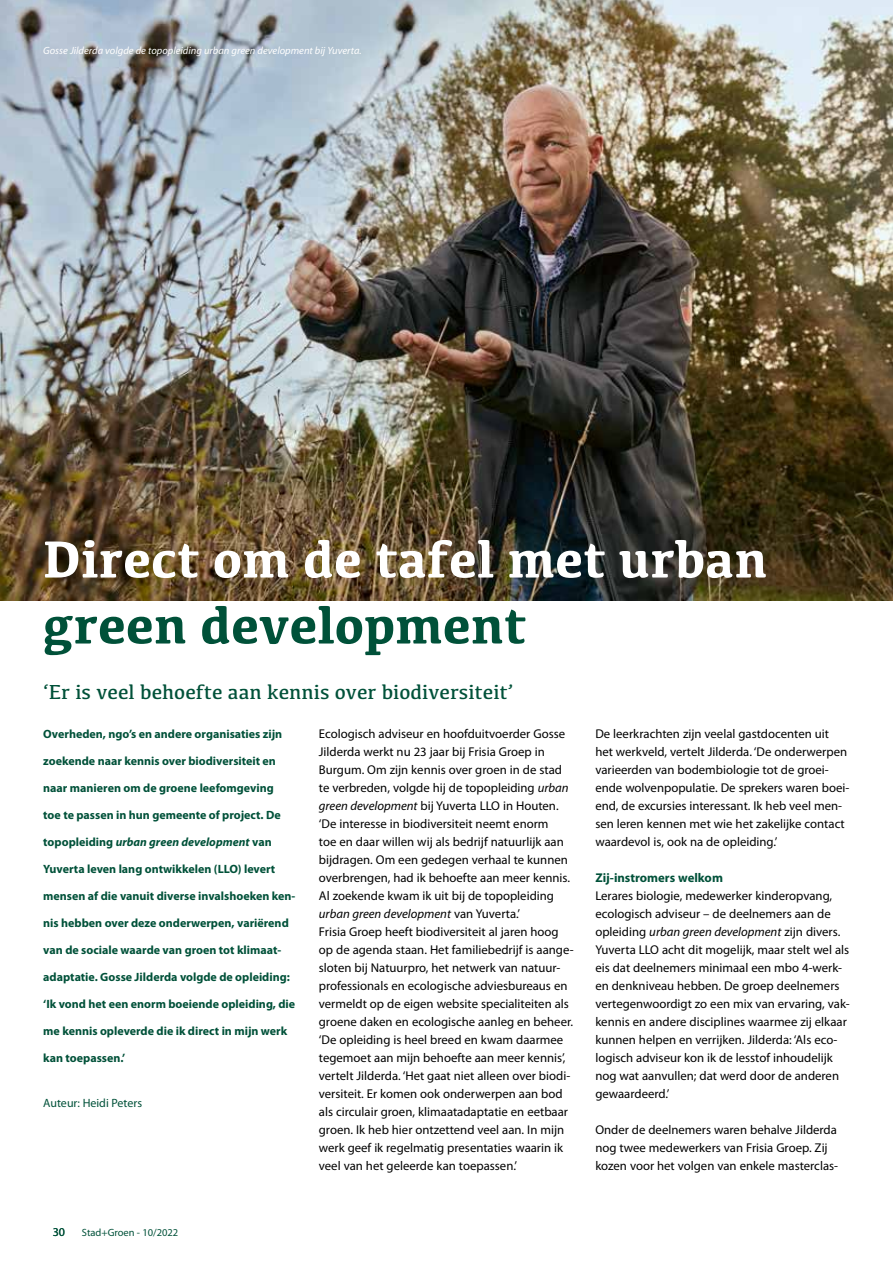
<style>
.page{position:relative;width:893px;height:1263px;background:#fff}
.page>*{position:absolute;margin:0;border:0;box-sizing:border-box;transform-origin:0 0}
.t1{font:700 54px "Kefa";color:#fff}
.t2{font:700 54px "Kefa";color:#005139}
.t3{font:21px "Kefa";color:#005139}
.t4{font:12.75px/18px "Myriad Pro";color:#000}
.t5{font:700 12.75px "Myriad Pro";color:#005139}
.t6{font:700 12px "Myriad Pro";color:#005139}
.t7{font:italic 700 12px "Myriad Pro";color:#005139}
.t8{font:12px "Myriad Pro";color:#005139}
.t9{font:italic 10.5px "Myriad Pro";color:#fff}
.t10{font:10.5px "Myriad Pro";color:#005139}
.s1{font-style:normal}
.s2{font-style:italic}
</style>
<div class="page">
<img style="left:0;top:0;width:893px;height:600px">
<p class="t9" style="left:43px;top:44px;width:320px">Gosse Jilderda volgde de topopleiding urban green development bij Yuverta.</p>
<h1 class="t1" style="left:43px;top:523px;width:726px">Direct om de tafel met urban</h1>
<h1 class="t2" style="left:43px;top:589px;width:485px">green development</h1>
<h2 class="t3" style="left:43px;top:679px;width:472px">‘Er is veel behoefte aan kennis over biodiversiteit’</h2>
<p class="t6" style="left:43px;top:726px;width:240px">Overheden, ngo’s en andere organisaties zijn</p>
<p class="t6" style="left:43px;top:753px;width:234px">zoekende naar kennis over biodiversiteit en</p>
<p class="t6" style="left:43px;top:780px;width:232px">naar manieren om de groene leefomgeving</p>
<p class="t6" style="left:43px;top:807px;width:239px">toe te passen in hun gemeente of project. De</p>
<p class="t7" style="left:43px;top:834px;width:230px"><span class="s1">topopleiding</span> urban green development <span class="s1">van</span></p>
<p class="t6" style="left:43px;top:861px;width:234px">Yuverta leven lang ontwikkelen (LLO) levert</p>
<p class="t6" style="left:43px;top:888px;width:254px">mensen af die vanuit diverse invalshoeken ken-</p>
<p class="t6" style="left:43px;top:915px;width:247px">nis hebben over deze onderwerpen, variërend</p>
<p class="t6" style="left:43px;top:942px;width:240px">van de sociale waarde van groen tot klimaat-</p>
<p class="t6" style="left:43px;top:969px;width:248px">adaptatie. Gosse Jilderda volgde de opleiding:</p>
<p class="t6" style="left:43px;top:996px;width:253px">‘Ik vond het een enorm boeiende opleiding, die</p>
<p class="t6" style="left:43px;top:1023px;width:245px">me kennis opleverde die ik direct in mijn werk</p>
<p class="t6" style="left:43px;top:1050px;width:83px">kan toepassen.’</p>
<p class="t8" style="left:43px;top:1096px;width:100px">Auteur: Heidi Peters</p>
<p class="t4" style="left:319px;top:725px;width:256px">Ecologisch adviseur en hoofduitvoerder Gosse Jilderda werkt nu 23 jaar bij Frisia Groep in Burgum. Om zijn kennis over groen in de stad te verbreden, volgde hij de topopleiding <span class="s2">urban green development</span> bij Yuverta LLO in Houten. ‘De interesse in biodiversiteit neemt enorm<br>toe en daar willen wij als bedrijf natuurlijk aan bijdragen. Om een gedegen verhaal te kunnen overbrengen, had ik behoefte aan meer kennis.<br>Al zoekende kwam ik uit bij de topopleiding <span class="s2">urban green development</span> van Yuverta.’<br>Frisia Groep heeft biodiversiteit al jaren hoog op de agenda staan. Het familiebedrijf is aange&shy;sloten bij Natuurpro, het netwerk van natuur&shy;professionals en ecologische adviesbureaus en vermeldt op de eigen website specialiteiten als groene daken en ecologische aanleg en beheer. ‘De opleiding is heel breed en kwam daarmee tegemoet aan mijn behoefte aan meer kennis’, vertelt Jilderda. ‘Het gaat niet alleen over biodi&shy;versiteit. Er komen ook onderwerpen aan bod als circulair groen, klimaatadaptatie en eetbaar groen. Ik heb hier ontzettend veel aan. In mijn werk geef ik regelmatig presentaties waarin ik veel van het geleerde kan toepassen.’</p>
<p class="t4" style="left:595px;top:725px;width:256px">De leerkrachten zijn veelal gastdocenten uit het werkveld, vertelt Jilderda. ‘De onderwerpen varieerden van bodembiologie tot de groei&shy;ende wolvenpopulatie. De sprekers waren boei&shy;end, de excursies interessant. Ik heb veel men&shy;sen leren kennen met wie het zakelijke contact waardevol is, ook na de opleiding.’</p>
<p class="t5" style="left:595px;top:869px;width:129px">Zij-instromers welkom</p>
<p class="t4" style="left:595px;top:887px;width:256px">Lerares biologie, medewerker kinderopvang, ecologisch adviseur – de deelnemers aan de opleiding <span class="s2">urban green development</span> zijn divers.<br>Yuverta LLO acht dit mogelijk, maar stelt wel als eis dat deelnemers minimaal een mbo 4-werk&shy;en denkniveau hebben. De groep deelnemers vertegenwoordigt zo een mix van ervaring, vak&shy;kennis en andere disciplines waarmee zij elkaar kunnen helpen en verrijken. Jilderda: ‘Als eco&shy;logisch adviseur kon ik de lesstof inhoudelijk nog wat aanvullen; dat werd door de anderen gewaardeerd.’</p>
<p class="t4" style="left:595px;top:1121px;width:244px">Onder de deelnemers waren behalve Jilderda nog twee medewerkers van Frisia Groep. Zij kozen voor het volgen van enkele masterclas-</p>
<p class="t8" style="left:53px;top:1224px;width:14px">30</p>
<p class="t10" style="left:82px;top:1226px;width:98px">Stad+Groen - 10/2022</p>
</div>
